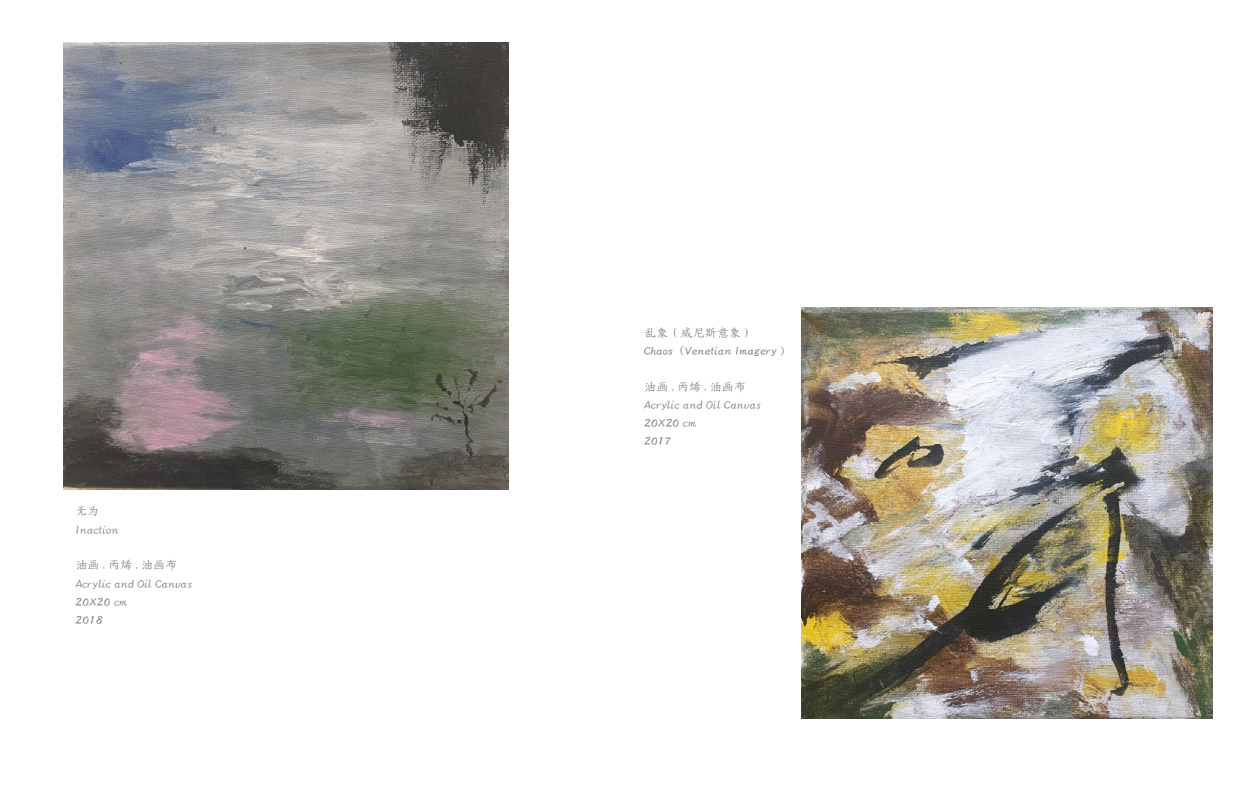
<style>
.page{position:relative;width:1234px;height:808px;background:#fff}
.page>*{position:absolute;margin:0;border:0;box-sizing:border-box;transform-origin:0 0}
.t1{font:300 12px "MHG Hagoromo THK";letter-spacing:.01em;color:#808285}
.t2{font:12px "FZYINGXUEJW GB1 0";letter-spacing:.01em;color:#808285}
.t3{font:500 12px "MHG Hagoromo THK";letter-spacing:.01em;color:#808285}
</style>
<div class="page">
<img style="left:64px;top:43px;width:444px;height:446px">
<img style="left:801px;top:307px;width:411px;height:411px">
<p class="t2" style="left:75px;top:504px;width:26px">无为</p>
<p class="t1" style="left:75px;top:521px;width:45px">Inaction</p>
<p class="t2" style="left:75px;top:558px;width:103px">油画 . 丙烯 . 油画布</p>
<p class="t1" style="left:75px;top:575px;width:118px">Acrylic and Oil Canvas</p>
<p class="t1" style="left:75px;top:593px;width:53px">20X20 cm</p>
<p class="t1" style="left:75px;top:611px;width:29px">2018</p>
<p class="t2" style="left:644px;top:326px;width:110px">乱象（威尼斯意象）</p>
<p class="t3" style="left:644px;top:343px;width:141px">Chaos（Venetian Imagery )</p>
<p class="t2" style="left:644px;top:380px;width:103px">油画 . 丙烯 . 油画布</p>
<p class="t1" style="left:644px;top:397px;width:118px">Acrylic and Oil Canvas</p>
<p class="t1" style="left:644px;top:415px;width:53px">20X20 cm</p>
<p class="t1" style="left:644px;top:433px;width:29px">2017</p>
</div>
